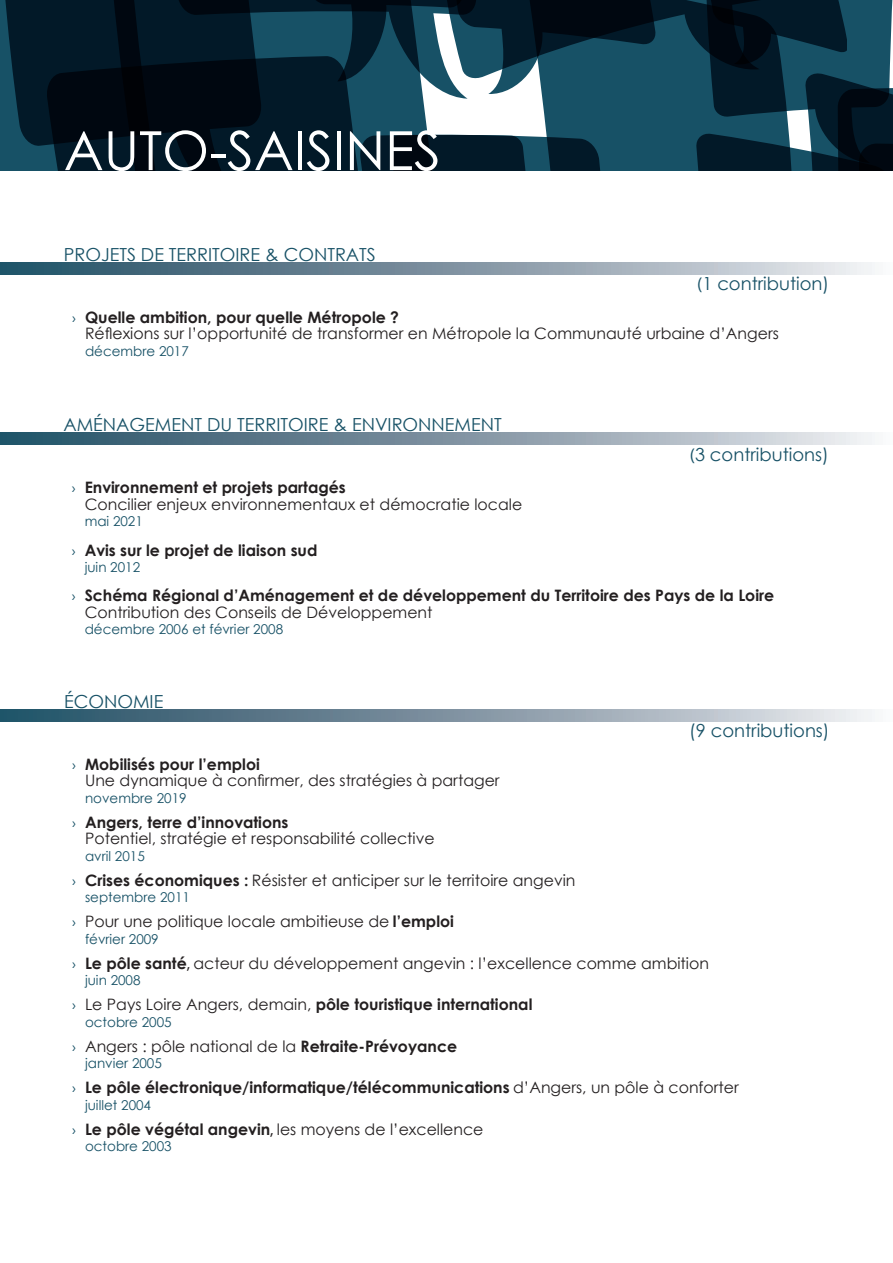
<style>
.page{position:relative;width:893px;height:1263px;background:#fff}
.page>*{position:absolute;margin:0;border:0;box-sizing:border-box;transform-origin:0 0}
.t1{font:54px "Century Gothic";color:#fff}
.t2{font:18px "Century Gothic";color:#175166}
.t3{font:15.75px/16.5px "Century Gothic";color:#231f20}
.t4{font:700 15.75px/16.5px "Century Gothic";color:#231f20}
.t5{font:13.5px "Century Gothic";color:#175166}
.s1{font-family:"Myriad Pro"}
.s2{font-family:"Myriad Pro";font-size:15px;color:#175166}
.s3{font-weight:700}
.s4{font-family:"Myriad Pro";font-weight:400;font-size:15px;color:#175166}
.s5{font-weight:400}
</style>
<div class="page">
<svg style="left:0;top:0;width:893px;height:170px;background:#163443"></svg>
<svg style="left:0;top:262px;width:875px;height:12px;background:#8196a4"></svg>
<svg style="left:0;top:432px;width:875px;height:12px;background:#8196a4"></svg>
<svg style="left:0;top:709px;width:875px;height:12px;background:#8196a4"></svg>
<p class="t1" style="left:64px;top:113px;width:379px">AUTO-SAISINES</p>
<p class="t2" style="left:64px;top:242px;width:314px">PROJETS DE TERRITOIRE &amp; CONTRATS</p>
<p class="t2" style="left:697px;top:271px;width:133px"><span class="s1">(</span>1 contribution)</p>
<p class="t3" style="left:85px;top:309px;width:695px;text-indent:-13px"><span class="s2">›</span> <span class="s3">Quelle ambition, pour quelle Métropole ?<br></span>Réflexions sur l’opportunité de transformer en Métropole la Communauté urbaine d’Angers</p>
<p class="t5" style="left:85px;top:342px;width:105px">décembre 2017</p>
<p class="t2" style="left:63px;top:412px;width:440px">AMÉNAGEMENT DU TERRITOIRE &amp; ENVIRONNEMENT</p>
<p class="t2" style="left:690px;top:441px;width:140px"><span class="s1">(</span>3 contributions)</p>
<p class="t3" style="left:85px;top:479px;width:439px;text-indent:-13px"><span class="s2">›</span> <span class="s3">Environnement et projets partagés<br></span>Concilier enjeux environnementaux et démocratie locale</p>
<p class="t5" style="left:85px;top:512px;width:60px">mai 2021</p>
<p class="t4" style="left:72px;top:541px;width:247px"><span class="s4">›</span> Avis sur le projet de liaison sud</p>
<p class="t5" style="left:85px;top:558px;width:57px">juin 2012</p>
<p class="t4" style="left:85px;top:587px;width:691px;text-indent:-13px"><span class="s4">›</span> Schéma Régional d’Aménagement et de développement du Territoire des Pays de la Loire<br><span class="s5">Contribution des Conseils de Développement</span></p>
<p class="t5" style="left:85px;top:620px;width:200px">décembre 2006 et février 2008</p>
<p class="t2" style="left:64px;top:689px;width:101px">ÉCONOMIE</p>
<p class="t2" style="left:689px;top:718px;width:142px">(9 contributions)</p>
<p class="t3" style="left:85px;top:756px;width:416px;text-indent:-13px"><span class="s2">›</span> <span class="s3">Mobilisés pour l’emploi<br></span>Une dynamique à confirmer, des stratégies à partager</p>
<p class="t5" style="left:85px;top:788px;width:103px">novembre 2019</p>
<p class="t3" style="left:85px;top:814px;width:351px;text-indent:-13px"><span class="s2">›</span> <span class="s3">Angers, terre d’innovations<br></span>Potentiel, stratégie et responsabilité collective</p>
<p class="t5" style="left:85px;top:846px;width:61px">avril 2015</p>
<p class="t3" style="left:72px;top:872px;width:505px"><span class="s2">›</span> <span class="s3">Crises économiques :</span> Résister et anticiper sur le territoire angevin</p>
<p class="t5" style="left:85px;top:888px;width:106px">septembre 2011</p>
<p class="t3" style="left:72px;top:913px;width:383px"><span class="s2">›</span> Pour une politique locale ambitieuse de <span class="s3">l’emploi</span></p>
<p class="t5" style="left:85px;top:929px;width:75px">février 2009</p>
<p class="t3" style="left:72px;top:955px;width:638px"><span class="s2">›</span> <span class="s3">Le pôle santé</span><span class="s1">,</span> acteur du développement angevin : l’excellence comme ambition</p>
<p class="t5" style="left:85px;top:971px;width:57px">juin 2008</p>
<p class="t4" style="left:72px;top:996px;width:462px"><span class="s4">›</span> <span class="s5">Le Pays Loire Angers, demain,</span> pôle touristique international</p>
<p class="t5" style="left:85px;top:1012px;width:88px">octobre 2005</p>
<p class="t3" style="left:72px;top:1038px;width:386px"><span class="s2">›</span> Angers : pôle national de la <span class="s3">Retraite-Prévoyance</span></p>
<p class="t5" style="left:85px;top:1054px;width:78px">janvier 2005</p>
<p class="t4" style="left:72px;top:1079px;width:668px"><span class="s4">›</span> Le pôle électronique/informatique/télécommunications <span class="s5">d’Angers, un pôle à conforter</span></p>
<p class="t5" style="left:85px;top:1095px;width:68px">juillet 2004</p>
<p class="t3" style="left:72px;top:1121px;width:413px"><span class="s2">›</span> <span class="s3">Le pôle végétal angevin</span><span class="s1">,</span> les moyens de l’excellence</p>
<p class="t5" style="left:85px;top:1137px;width:88px">octobre 2003</p>
</div>
